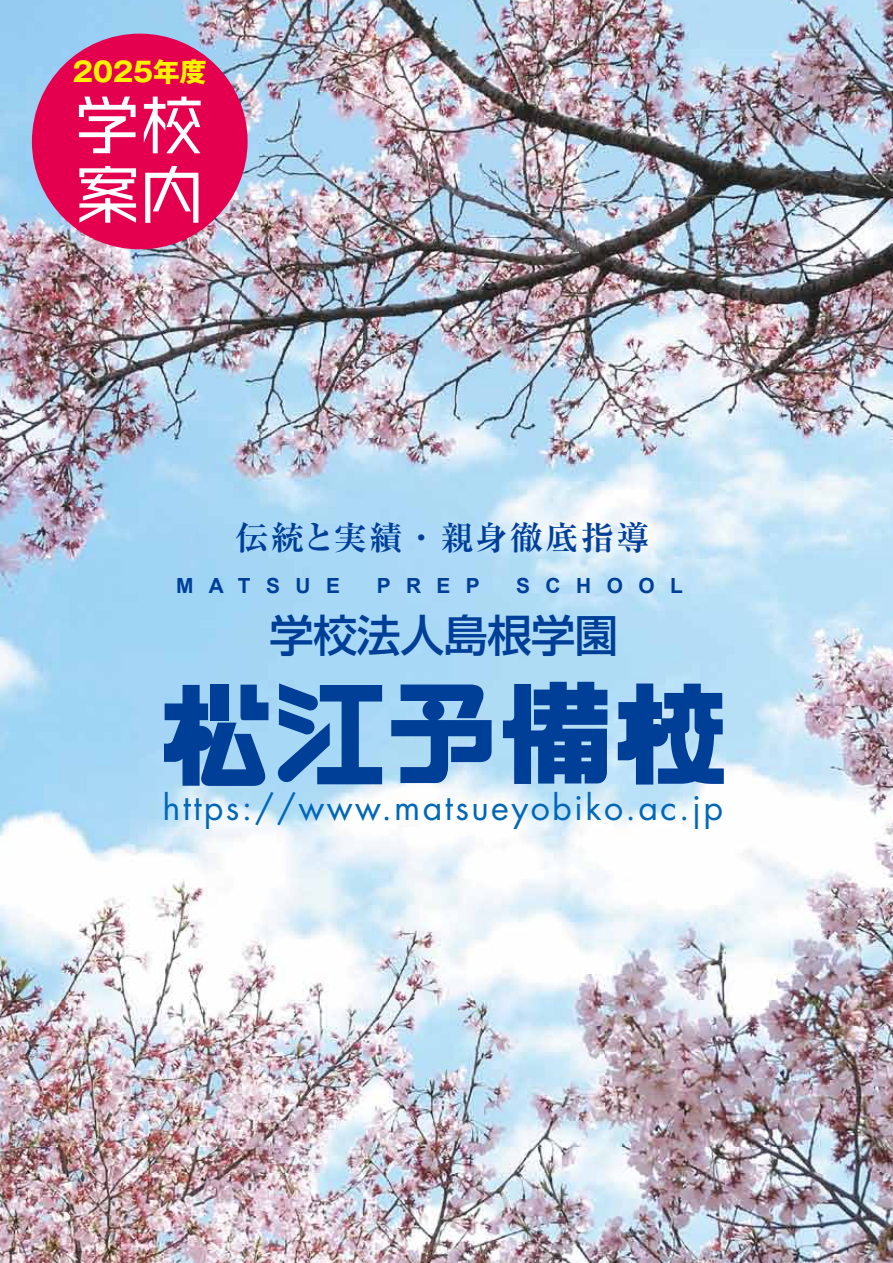
<style>
.page{position:relative;width:893px;height:1263px;background:#fff}
.page>*{position:absolute;margin:0;border:0;box-sizing:border-box;transform-origin:0 0}
.t1{font:500 64.5px/69.4px "Line G Std";color:#fff}
.t2{font:500 43.95px "Shin Go Pro";letter-spacing:-.01em;color:#003f98}
.t3{font:34.05px "Futura";letter-spacing:.07em;color:#0068b7}
.t4{font:700 33.15px "Ryumin Pro";letter-spacing:.075em;color:#003f98}
.t5{font:700 27px "Gothic MB101 Pro";letter-spacing:-.015em;color:#fff100}
.t6{font:700 20.85px "Arial";letter-spacing:.74em;color:#003f98}
</style>
<div class="page">
<img style="left:0;top:0;width:893px;height:1263px">
<svg style="left:164px;top:685px;width:104px;height:101px"></svg>
<svg style="left:277px;top:683px;width:105px;height:101px"></svg>
<svg style="left:391px;top:684px;width:101px;height:100px"></svg>
<svg style="left:503px;top:682px;width:104px;height:102px"></svg>
<svg style="left:618px;top:683px;width:106px;height:101px"></svg>
<div style="left:32px;top:34px;width:216px;height:215px;background:#e5004f;border-radius:50%"></div>
<p class="t5" style="left:73px;top:50px;width:136px">2025年度</p>
<h1 class="t1" style="left:75px;top:84px;width:131px">学校案内</h1>
<p class="t4" style="left:236px;top:511px;width:416px">伝統と実績・親身徹底指導</p>
<p class="t6" style="left:176px;top:574px;width:165px">MATSUE</p>
<p class="t6" style="left:377px;top:574px;width:105px">PREP</p>
<p class="t6" style="left:516px;top:574px;width:168px">SCHOOL</p>
<p class="t2" style="left:270px;top:599px;width:351px">学校法人島根学園</p>
<p class="t3" style="left:162px;top:784px;width:562px">https://www.matsueyobiko.ac.jp</p>
</div>
